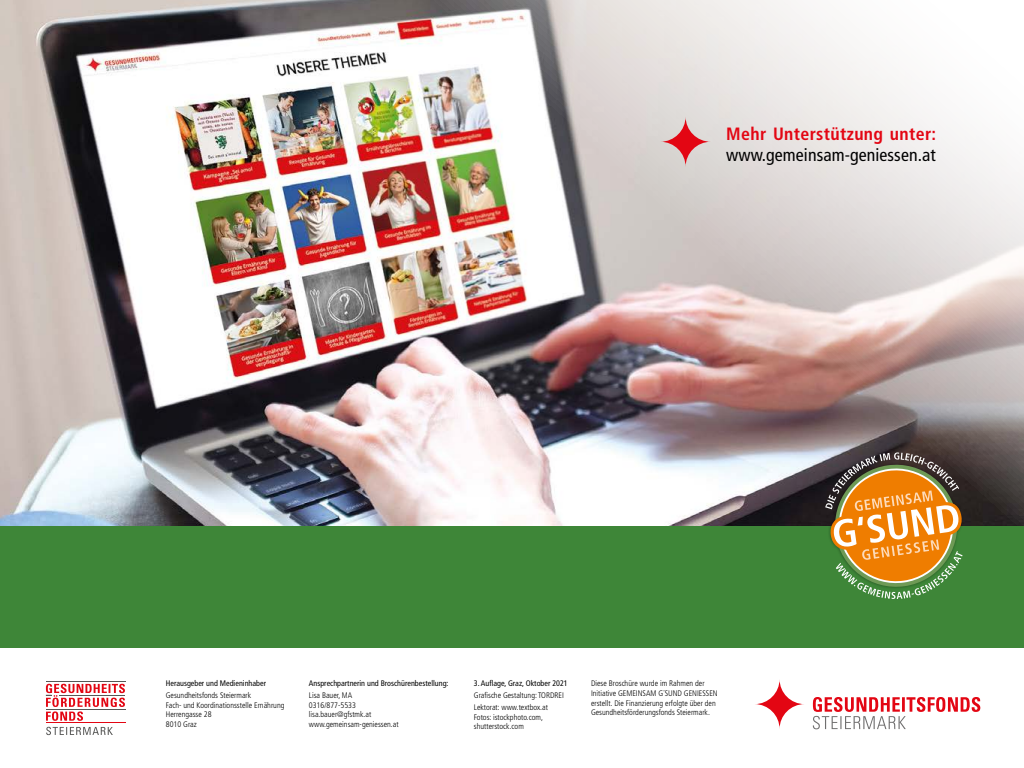
<style>
.page{position:relative;width:1024px;height:768px;background:#fff}
.page>*{position:absolute;margin:0;border:0;box-sizing:border-box;transform-origin:0 0}
.t1{font:condensed 17.8px "Frutiger";letter-spacing:.005em;color:#000}
.t2{font:700 condensed 17.8px "Frutiger";letter-spacing:.02em;color:#e30613}
.t3{font:300 condensed 8.1px/9.7px "Frutiger";color:#000}
.t4{font:condensed 8.1px "Frutiger";color:#000}
</style>
<div class="page">
<img style="left:0;top:0;width:1024px;height:526px">
<svg style="left:660px;top:116px;width:51px;height:51px;background:#dd9fa0"></svg>
<div style="left:0;top:526px;width:1024px;height:121px;background:#3e8638"></div>
<svg style="left:813px;top:697px;width:167px;height:32px"></svg>
<svg style="left:755px;top:679px;width:50px;height:50px"></svg>
<hr style="left:46px;top:681px;width:79px;height:1px;background:#575756">
<hr style="left:46px;top:723px;width:79px;height:1px;background:#e30613">
<svg style="left:46px;top:727px;width:67px;height:8px"></svg>
<svg style="left:46px;top:684px;width:79px;height:37px"></svg>
<svg style="left:825px;top:452px;width:138px;height:147px"></svg>
<h1 class="t2" style="left:726px;top:123px;width:211px">Mehr Unterstützung unter:</h1>
<h1 class="t1" style="left:726px;top:145px;width:211px">www.gemeinsam-geniessen.at</h1>
<p class="t4" style="left:166px;top:679px;width:102px">Herausgeber und Medieninhaber</p>
<p class="t3" style="left:166px;top:691px;width:120px">Gesundheitsfonds Steiermark<br>Fach- und Koordinationsstelle Ernährung<br>Herrengasse 28<br>8010 Graz</p>
<p class="t4" style="left:309px;top:679px;width:141px">Ansprechpartnerin und Broschürenbestellung:</p>
<p class="t3" style="left:309px;top:691px;width:91px">Lisa Bauer, MA<br>0316/877-5533 lisa.bauer@gfstmk.at www.gemeinsam-geniessen.at</p>
<p class="t4" style="left:474px;top:679px;width:95px">3. Auflage, Graz, Oktober 2021</p>
<p class="t3" style="left:474px;top:690px;width:92px;line-height:11.8px">Grafische Gestaltung: TORDREI<br>Lektorat: www.textbox.at</p>
<p class="t3" style="left:474px;top:712px;width:71px">Fotos: istockphoto.com, shutterstock.com</p>
<p class="t3" style="left:591px;top:679px;width:128px">Diese Broschüre wurde im Rahmen der Initiative GEMEINSAM G´SUND GENIESSEN erstellt. Die Finanzierung erfolgte über den Gesundheitsförderungsfonds Steiermark.</p>
</div>
